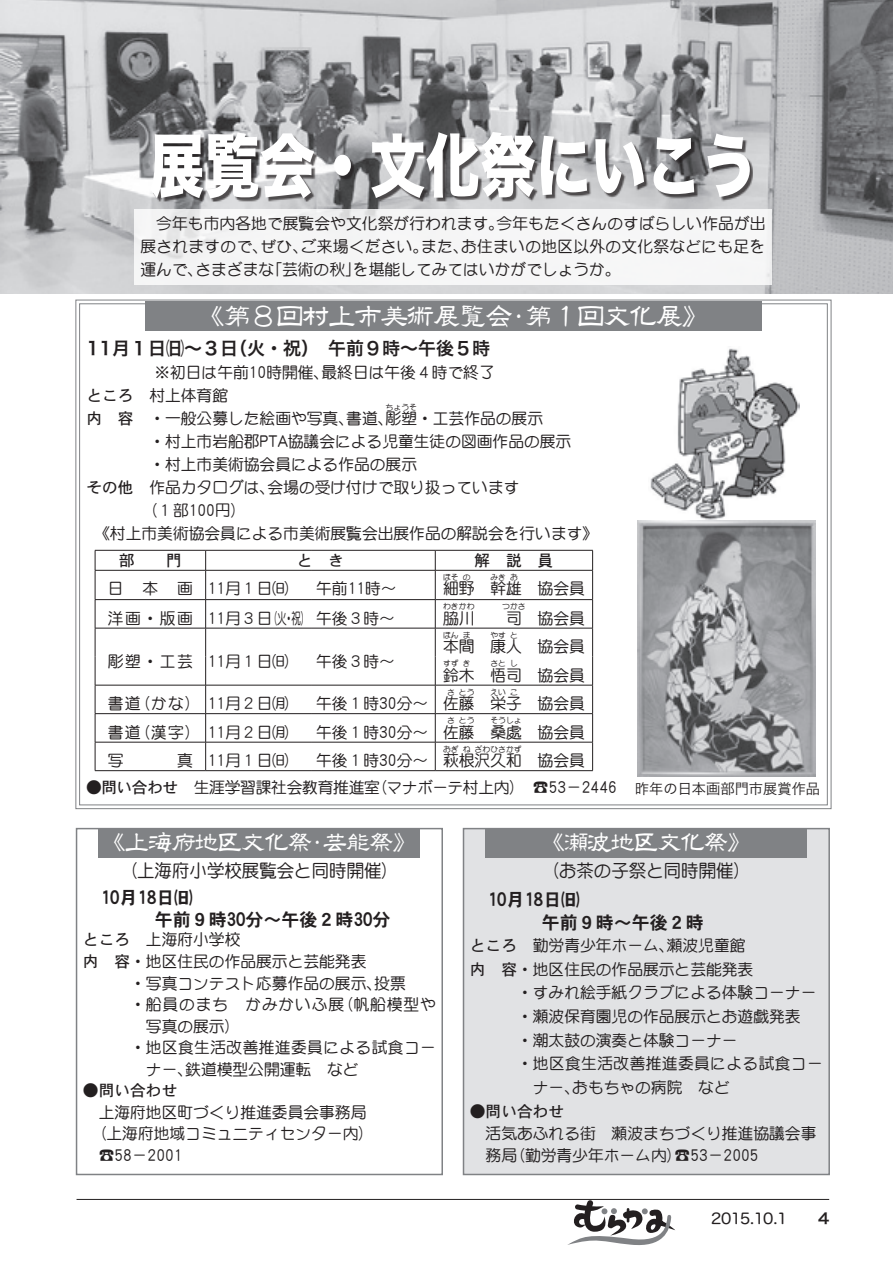
<style>
.page{position:relative;width:893px;height:1263px;background:#fff}
.page>*{position:absolute;margin:0;border:0;box-sizing:border-box;transform-origin:0 0}
.t1{font:69px "Hira Kaku Std W8";color:#fff;scale:.8 1}
.見出し_Gw5_12pt_1行{font:27px "DC Ho Lei Sho Std W3";color:#fff}
.見出し_Gw5_12pt_1行-2{font:24px "DC Ho Lei Sho Std W3";color:#fff}
.本文ヨコ組{font:20.7px "DFHS Gothic Std W7";color:#231f20;scale:.87 1}
.本文ヨコ組-2{font:18.15px "DF Maru Gothic Std W5";color:#231f20;scale:.87 1}
.見出し_Gw5_12pt_1行-3{font:18px "DF Maru Gothic Std W5";color:#231f20}
.本文ヨコ組-3{font:18px "DFHS Gothic Std W7";color:#231f20}
.本文ヨコ組-4{font:18px "Hira Kaku Pro W6";color:#231f20}
.本文ヨコ組-5{font:15.75px/23.1px "DF Maru Gothic Std W5";color:#231f20}
.本文ヨコ組-6{font:15.75px/23.7px "DF Maru Gothic Std W5";letter-spacing:.025em;color:#231f20}
.本文ヨコ組-7{font:15.75px/21.6px "DF Maru Gothic Std W5";letter-spacing:.055em;color:#231f20}
.本文ヨコ組-8{font:15.75px "DFHS Gothic Std W5";color:#231f20}
.t2{font:14.85px "Hira Maru Pro W4";letter-spacing:-.045em;color:#231f20;scale:1.06 1}
.キャプション_中{font:14.25px "Hira Kaku Pro W3";color:#231f20}
.本文ヨコ組-9{font:7.8px "DF Maru Gothic Std W5";color:#231f20}
.s1{font-size:18.15px}
.s2{font-family:"DFHS Gothic Std W5"}
.s3{font-size:18px}
.s4{font-size:20.7px}
.s5{font-size:15.75px}
.s6{font-family:"Hira Kaku Pro W6"}
</style>
<div class="page">
<hr style="left:77px;top:1199px;width:752px;height:1px;background:#231f20">
<svg style="left:567px;top:1200px;width:108px;height:45px"></svg>
<img style="left:0;top:0;width:893px;height:293px">
<div style="left:463px;top:828px;width:367px;height:347px;background:#e1e2e4;border:2px solid #808285"></div>
<div style="left:76px;top:828px;width:367px;height:347px;border:2px solid #808285"></div>
<div style="left:485px;top:828px;width:322px;height:30px;background:#808285"></div>
<div style="left:99px;top:828px;width:321px;height:30px;background:#808285"></div>
<svg style="left:75px;top:299px;width:757px;height:510px"></svg>
<div style="left:134px;top:209px;width:638px;height:76px;background:#f6f6f6"></div>
<div style="left:145px;top:302px;width:617px;height:29px;background:#808285"></div>
<div style="left:153px;top:135px;width:600px;height:66px;background:#231f20;opacity:.75"></div>
<img style="left:649px;top:347px;width:150px;height:173px">
<img style="left:638px;top:521px;width:178px;height:248px">
<svg style="left:633px;top:769px;width:190px;height:33px"></svg>
<p class="t1" style="left:149px;top:127px;width:760px">展覧会・文化祭にいこう</p>
<p class="本文ヨコ組-5" style="left:140px;top:212px;width:627px;text-align:justify;text-indent:16px">今年も市内各地で展覧会や文化祭が行われます。今年もたくさんのすばらしい作品が出展されますので、ぜひ、ご来場ください。また、お住まいの地区以外の文化祭などにも足を運んで、さまざまな「芸術の秋」を堪能してみてはいかがでしょうか。</p>
<p class="見出し_Gw5_12pt_1行" style="left:198px;top:302px;width:512px">《第８回村上市美術展覧会・第１回文化展》</p>
<p class="本文ヨコ組-4" style="left:86px;top:332px;width:405px">11月１日㈰～３日（火・祝）　午前９時～午後５時</p>
<p class="本文ヨコ組-5" style="left:154px;top:361px;width:342px">※初日は午前<span class="s1">10</span>時開催、最終日は午後４時で終了</p>
<p class="本文ヨコ組-5" style="left:86px;top:384px;width:143px"><span class="s2">ところ</span> 村上体育館</p>
<p class="本文ヨコ組-5" style="left:86px;top:407px;width:458px"><span class="s2">内 容</span> ・一般公募した絵画や写真、書道、彫塑・工芸作品の展示</p>
<p class="本文ヨコ組-9" style="left:386px;top:403px;width:33px">ちょうそ</p>
<p class="本文ヨコ組-5" style="left:149px;top:430px;width:423px">・村上市岩船郡<span class="s1">PTA</span>協議会による児童生徒の図画作品の展示</p>
<p class="本文ヨコ組-5" style="left:149px;top:453px;width:269px">・村上市美術協会員による作品の展示</p>
<p class="本文ヨコ組-5" style="left:86px;top:476px;width:435px"><span class="s2">その他</span> 作品カタログは、会場の受け付けで取り扱っています</p>
<p class="本文ヨコ組-5" style="left:141px;top:499px;width:106px">（１部<span class="s1">100</span>円）</p>
<p class="本文ヨコ組-5" style="left:94px;top:522px;width:505px">《村上市美術協会員による市美術展覧会出展作品の解説会を行います》</p>
<p class="本文ヨコ組-8" style="left:119px;top:552px;width:17px">部</p>
<p class="本文ヨコ組-8" style="left:166px;top:552px;width:17px">門</p>
<p class="本文ヨコ組-8" style="left:297px;top:552px;width:49px">と き</p>
<p class="本文ヨコ組-8" style="left:475px;top:552px;width:80px">解説員</p>
<p class="本文ヨコ組-5" style="left:108px;top:577px;width:87px">日本画</p>
<p class="本文ヨコ組-5" style="left:208px;top:577px;width:82px"><span class="s1">11</span>月１日㈰</p>
<p class="本文ヨコ組-5" style="left:316px;top:577px;width:82px">午前<span class="s1">11</span>時～</p>
<p class="本文ヨコ組-5" style="left:443px;top:577px;width:33px">細野</p>
<p class="本文ヨコ組-9" style="left:490px;top:573px;width:17px">みき</p>
<p class="本文ヨコ組-9" style="left:510px;top:573px;width:9px">お</p>
<p class="本文ヨコ組-9" style="left:443px;top:573px;width:17px">ほそ</p>
<p class="本文ヨコ組-9" style="left:463px;top:573px;width:9px">の</p>
<p class="本文ヨコ組-5" style="left:538px;top:577px;width:49px">協会員</p>
<p class="本文ヨコ組-5" style="left:490px;top:577px;width:33px">幹雄</p>
<p class="本文ヨコ組-9" style="left:443px;top:602px;width:33px">わきかわ</p>
<p class="本文ヨコ組-5" style="left:108px;top:606px;width:87px">洋画・版画</p>
<p class="本文ヨコ組-5" style="left:208px;top:606px;width:189px"><span class="s1">11</span>月３日（火・祝） 午後３時～</p>
<p class="本文ヨコ組-5" style="left:443px;top:606px;width:33px">脇川</p>
<p class="本文ヨコ組-9" style="left:502px;top:602px;width:25px">つかさ</p>
<p class="本文ヨコ組-5" style="left:506px;top:606px;width:17px">司</p>
<p class="本文ヨコ組-5" style="left:538px;top:606px;width:49px">協会員</p>
<p class="本文ヨコ組-5" style="left:108px;top:649px;width:87px">彫塑・工芸</p>
<p class="本文ヨコ組-5" style="left:208px;top:649px;width:82px"><span class="s1">11</span>月１日㈰</p>
<p class="本文ヨコ組-5" style="left:316px;top:649px;width:80px">午後３時～</p>
<p class="本文ヨコ組-9" style="left:443px;top:631px;width:17px">ほん</p>
<p class="本文ヨコ組-9" style="left:463px;top:631px;width:9px">ま</p>
<p class="本文ヨコ組-5" style="left:443px;top:635px;width:33px">本間</p>
<p class="本文ヨコ組-9" style="left:490px;top:631px;width:17px">やす</p>
<p class="本文ヨコ組-9" style="left:510px;top:631px;width:9px">と</p>
<p class="本文ヨコ組-5" style="left:490px;top:635px;width:33px">康人</p>
<p class="本文ヨコ組-5" style="left:538px;top:635px;width:49px">協会員</p>
<p class="本文ヨコ組-9" style="left:443px;top:659px;width:17px">すず</p>
<p class="本文ヨコ組-9" style="left:463px;top:659px;width:9px">き</p>
<p class="本文ヨコ組-5" style="left:443px;top:663px;width:33px">鈴木</p>
<p class="本文ヨコ組-9" style="left:490px;top:659px;width:17px">さと</p>
<p class="本文ヨコ組-9" style="left:510px;top:659px;width:9px">し</p>
<p class="本文ヨコ組-5" style="left:490px;top:663px;width:33px">悟司</p>
<p class="本文ヨコ組-5" style="left:538px;top:663px;width:49px">協会員</p>
<p class="本文ヨコ組-9" style="left:447px;top:688px;width:9px">さ</p>
<p class="本文ヨコ組-9" style="left:459px;top:688px;width:17px">とう</p>
<p class="本文ヨコ組-5" style="left:108px;top:692px;width:182px">書道（かな） <span class="s1">11</span>月２日㈪</p>
<p class="本文ヨコ組-5" style="left:316px;top:692px;width:113px">午後１時<span class="s1">30</span>分～</p>
<p class="本文ヨコ組-5" style="left:443px;top:692px;width:33px">佐藤</p>
<p class="本文ヨコ組-9" style="left:490px;top:688px;width:17px">えい</p>
<p class="本文ヨコ組-9" style="left:510px;top:688px;width:9px">こ</p>
<p class="本文ヨコ組-5" style="left:490px;top:692px;width:33px">栄子</p>
<p class="本文ヨコ組-5" style="left:538px;top:692px;width:49px">協会員</p>
<p class="本文ヨコ組-9" style="left:447px;top:716px;width:9px">さ</p>
<p class="本文ヨコ組-9" style="left:459px;top:716px;width:17px">とう</p>
<p class="本文ヨコ組-5" style="left:108px;top:720px;width:182px">書道（漢字） <span class="s1">11</span>月２日㈪</p>
<p class="本文ヨコ組-5" style="left:316px;top:720px;width:113px">午後１時<span class="s1">30</span>分～</p>
<p class="本文ヨコ組-5" style="left:443px;top:720px;width:33px">佐藤</p>
<p class="本文ヨコ組-9" style="left:490px;top:716px;width:33px">そうしょ</p>
<p class="本文ヨコ組-5" style="left:490px;top:720px;width:33px">桑處</p>
<p class="本文ヨコ組-5" style="left:538px;top:720px;width:49px">協会員</p>
<p class="本文ヨコ組-9" style="left:443px;top:745px;width:17px">おぎ</p>
<p class="本文ヨコ組-9" style="left:463px;top:745px;width:9px">ね</p>
<p class="本文ヨコ組-9" style="left:475px;top:745px;width:49px">ざわひさかず</p>
<p class="本文ヨコ組-5" style="left:538px;top:749px;width:49px">協会員</p>
<p class="本文ヨコ組-5" style="left:86px;top:775px;width:532px"><span class="s2">●問い合わせ</span> 生涯学習課社会教育推進室（マナボーテ村上内） ☎<span class="s1">53</span>－<span class="s1">2446</span></p>
<p class="本文ヨコ組-5" style="left:108px;top:749px;width:17px">写</p>
<p class="本文ヨコ組-5" style="left:177px;top:749px;width:17px">真</p>
<p class="本文ヨコ組-5" style="left:208px;top:749px;width:82px"><span class="s1">11</span>月１日㈰</p>
<p class="本文ヨコ組-5" style="left:316px;top:749px;width:113px">午後１時<span class="s1">30</span>分～</p>
<p class="本文ヨコ組-5" style="left:443px;top:749px;width:80px">萩根沢久和</p>
<p class="キャプション_中" style="left:635px;top:776px;width:187px">昨年の日本画部門市展賞作品</p>
<p class="見出し_Gw5_12pt_1行-2" style="left:102px;top:830px;width:316px">《上海府地区文化祭・芸能祭》</p>
<p class="見出し_Gw5_12pt_1行-2" style="left:542px;top:830px;width:211px">《瀬波地区文化祭》</p>
<p class="見出し_Gw5_12pt_1行-3" style="left:120px;top:860px;width:281px">（上海府小学校展覧会と同時開催）</p>
<p class="本文ヨコ組" style="left:101px;top:886px;width:107px">10<span class="s3">月</span>18<span class="s3">日㈰</span></p>
<p class="本文ヨコ組-3" style="left:155px;top:909px;width:237px">午前９時<span class="s4">30</span>分～午後２時<span class="s4">30</span>分</p>
<p class="本文ヨコ組-5" style="left:83px;top:928px;width:159px"><span class="s2">ところ</span> 上海府小学校</p>
<p class="本文ヨコ組-5" style="left:83px;top:949px;width:285px"><span class="s2">内 容</span>・地区住民の作品展示と芸能発表</p>
<p class="本文ヨコ組-5" style="left:130px;top:971px;width:277px">・写真コンテスト応募作品の展示、投票</p>
<p class="本文ヨコ組-7" style="left:146px;top:993px;width:291px;text-indent:-16px">・船員のまち かみかいふ展（帆船模型や写真の展示）</p>
<p class="本文ヨコ組-6" style="left:146px;top:1036px;width:291px;line-height:21.6px;text-indent:-16px">・地区食生活改善推進委員による試食コーナー、鉄道模型公開運転 など</p>
<p class="本文ヨコ組-8" style="left:83px;top:1082px;width:96px">●問い合わせ</p>
<p class="本文ヨコ組-5" style="left:99px;top:1100px;width:269px">上海府地区町づくり推進委員会事務局</p>
<p class="本文ヨコ組-5" style="left:91px;top:1122px;width:285px">（上海府地域コミュニティセンター内）</p>
<p class="本文ヨコ組-2" style="left:99px;top:1144px;width:98px"><span class="s5">☎</span>58<span class="s5">－</span>2001</p>
<p class="見出し_Gw5_12pt_1行-3" style="left:542px;top:860px;width:211px">（お茶の子祭と同時開催）</p>
<p class="本文ヨコ組" style="left:488px;top:887px;width:107px">10<span class="s3">月</span>18<span class="s3">日㈰</span></p>
<p class="本文ヨコ組-3" style="left:542px;top:913px;width:163px">午前９時～午後２時</p>
<p class="本文ヨコ組-5" style="left:470px;top:934px;width:277px"><span class="s2">ところ</span> 勤労青少年ホーム、瀬波児童館</p>
<p class="本文ヨコ組-5" style="left:470px;top:957px;width:285px"><span class="s2">内 容</span>・地区住民の作品展示と芸能発表</p>
<p class="本文ヨコ組-5" style="left:517px;top:981px;width:301px">・すみれ絵手紙クラブによる体験コーナー</p>
<p class="本文ヨコ組-5" style="left:517px;top:1005px;width:285px">・瀬波保育園児の作品展示とお遊戯発表</p>
<p class="本文ヨコ組-5" style="left:517px;top:1028px;width:222px">・潮太鼓の演奏と体験コーナー</p>
<p class="本文ヨコ組-6" style="left:533px;top:1051px;width:291px;text-indent:-16px">・地区食生活改善推進委員による試食コーナー、おもちゃの病院 など</p>
<p class="本文ヨコ組-8" style="left:470px;top:1102px;width:96px">●問い合わせ</p>
<p class="本文ヨコ組-5" style="left:486px;top:1122px;width:332px;line-height:22.2px">活気あふれる街 瀬波まちづくり推進協議会事務局（勤労青少年ホーム内）☎<span class="s1">53</span>－<span class="s1">2005</span></p>
<p class="t2" style="left:711px;top:1206px;width:113px">2015.10.1　　<span class="s6">4</span></p>
</div>
